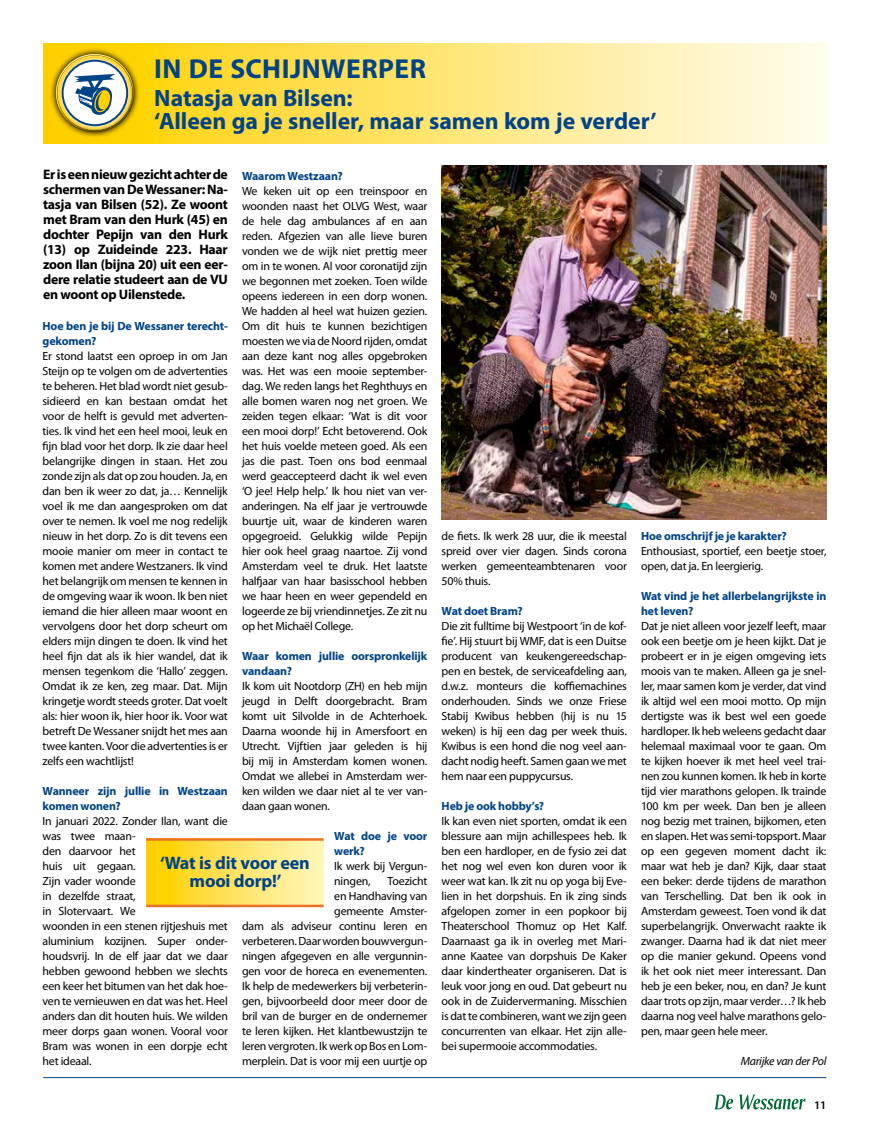
<style>
.page{position:relative;width:869px;height:1134px;background:#fff}
.page>*{position:absolute;margin:0;border:0;box-sizing:border-box;transform-origin:0 0}
.t1{font:700 27.5px "Myriad Pro";letter-spacing:.02em;color:#004387}
.t2{font:700 23.75px/23.8px "Myriad Pro";letter-spacing:-.005em;color:#004387}
.t3{font:700 18.12px/18.8px "Myriad Pro";letter-spacing:-.01em;color:#004387;text-align:center}
.t4{font:700 13.75px/15px "Myriad Pro";letter-spacing:-.02em;color:#000;text-align:justify}
.t5{font:11.88px/15px "Myriad Pro";letter-spacing:-.015em;color:#000;text-align:justify}
.t6{font:700 11.88px/15px "Myriad Pro";letter-spacing:-.01em;color:#004387}
.t7{font:italic 11.88px "Myriad Pro";letter-spacing:-.02em;color:#000}
.t8{font:600 11.62px "Myriad Pro";color:#000}
</style>
<div class="page">
<svg style="left:714px;top:1094px;width:18px;height:15px"></svg>
<svg style="left:739px;top:1094px;width:66px;height:15px"></svg>
<hr style="left:43px;top:1077px;width:783px;height:1px;background:#004387">
<div style="left:43px;top:44px;width:783px;height:99px;background:linear-gradient(to right,#ffce00,#fffcf2)"></div>
<svg style="left:49px;top:48px;width:91px;height:91px"></svg>
<div style="left:52px;top:51px;width:79px;height:61px;background:#fff;opacity:.65"></div>
<div style="left:57px;top:66px;width:80px;height:69px;background:#000;opacity:.65"></div>
<svg style="left:146px;top:841px;width:177px;height:64px;background:#fee15c"></svg>
<hr style="left:146px;top:838px;width:177px;height:3px;background:#ed6f27">
<hr style="left:146px;top:905px;width:177px;height:2px;background:#ed6f27">
<img style="left:441px;top:165px;width:385px;height:354px">
<h1 class="t1" style="left:154px;top:51px;width:273px">IN DE SCHIJNWERPER</h1>
<h2 class="t2" style="left:154px;top:85px;width:503px">Natasja van Bilsen:<br>‘Alleen ga je sneller, maar samen kom je verder’</h2>
<p class="t4" style="left:43px;top:166px;width:186px">Er is een nieuw gezicht achter de schermen van De Wessaner: Na&shy;tasja van Bilsen (52). Ze woont met Bram van den Hurk (45) en dochter Pepijn van den Hurk (13) op Zuideinde 223. Haar zoon Ilan (bijna 20) uit een eer&shy;dere relatie studeert aan de VU en woont op Uilenstede.</p>
<p class="t6" style="left:242px;top:168px;width:102px">Waarom Westzaan?</p>
<p class="t5" style="left:242px;top:183px;width:187px">We keken uit op een treinspoor en woonden naast het OLVG West, waar de hele dag ambulances af en aan reden. Afgezien van alle lieve buren vonden we de wijk niet prettig meer om in te wonen. Al voor coronatijd zijn we begonnen met zoeken. Toen wilde opeens iedereen in een dorp wonen.<br>We hadden al heel wat huizen gezien.<br>Om dit huis te kunnen bezichtigen moesten we via de Noord rijden, omdat aan deze kant nog alles opgebroken was. Het was een mooie september&shy;dag. We reden langs het Reghthuys en alle bomen waren nog net groen. We zeiden tegen elkaar: ‘Wat is dit voor een mooi dorp!’ Echt betoverend. Ook het huis voelde meteen goed. Als een jas die past. Toen ons bod eenmaal werd geaccepteerd dacht ik wel even ‘O jee! Help help.’ Ik hou niet van ver&shy;anderingen. Na elf jaar je vertrouwde buurtje uit, waar de kinderen waren opgegroeid. Gelukkig wilde Pepijn hier ook heel graag naartoe. Zij vond Amsterdam veel te druk. Het laatste halfjaar van haar basisschool hebben we haar heen en weer gependeld en logeerde ze bij vriendinnetjes. Ze zit nu op het Michaël College.</p>
<p class="t6" style="left:242px;top:648px;width:187px">Waar komen jullie oorspronkelijk vandaan?</p>
<p class="t5" style="left:242px;top:678px;width:187px">Ik kom uit Nootdorp (ZH) en heb mijn jeugd in Delft doorgebracht. Bram komt uit Silvolde in de Achterhoek.<br>Daarna woonde hij in Amersfoort en Utrecht. Vijftien jaar geleden is hij bij mij in Amsterdam komen wonen.<br>Omdat we allebei in Amsterdam wer&shy;ken wilden we daar niet al te ver van&shy;daan gaan wonen.</p>
<p class="t6" style="left:334px;top:828px;width:95px">Wat doe je voor werk?</p>
<p class="t5" style="left:334px;top:858px;width:95px">Ik werk bij Vergun&shy;ningen,</p>
<p class="t6" style="left:43px;top:318px;width:187px">Hoe ben je bij De Wessaner terecht&shy;gekomen?</p>
<p class="t5" style="left:43px;top:348px;width:187px">Er stond laatst een oproep in om Jan Steijn op te volgen om de advertenties te beheren. Het blad wordt niet gesub&shy;sidieerd en kan bestaan omdat het voor de helft is gevuld met adverten&shy;ties. Ik vind het een heel mooi, leuk en fijn blad voor het dorp. Ik zie daar heel belangrijke dingen in staan. Het zou zonde zijn als dat op zou houden. Ja, en dan ben ik weer zo dat, ja… Kennelijk voel ik me dan aangesproken om dat over te nemen. Ik voel me nog redelijk nieuw in het dorp. Zo is dit tevens een mooie manier om meer in contact te komen met andere Westzaners. Ik vind het belangrijk om mensen te kennen in de omgeving waar ik woon. Ik ben niet iemand die hier alleen maar woont en vervolgens door het dorp scheurt om elders mijn dingen te doen. Ik vind het heel fijn dat als ik hier wandel, dat ik mensen tegenkom die ‘Hallo’ zeggen.<br>Omdat ik ze ken, zeg maar. Dat. Mijn kringetje wordt steeds groter. Dat voelt als: hier woon ik, hier hoor ik. Voor wat betreft De Wessaner snijdt het mes aan twee kanten. Voor die advertenties is er zelfs een wachtlijst!</p>
<p class="t6" style="left:43px;top:783px;width:187px">Wanneer zijn jullie in Westzaan komen wonen?</p>
<p class="t5" style="left:43px;top:813px;width:187px;text-align:left">In januari 2022. Zonder Ilan, want die was twee maan-<br>den daarvoor het<br>huis uit gegaan.<br>Zijn vader woonde<br>in dezelfde straat,<br>in Slotervaart. We<br>woonden in een stenen rijtjeshuis met aluminium kozijnen. Super onder&shy;houdsvrij. In de elf jaar dat we daar hebben gewoond hebben we slechts een keer het bitumen van het dak hoe&shy;ven te vernieuwen en dat was het. Heel anders dan dit houten huis. We wilden meer dorps gaan wonen. Vooral voor<br>Bram was wonen in een dorpje echt het ideaal.</p>
<h3 class="t3" style="left:160px;top:852px;width:151px">‘Wat is dit voor een mooi dorp!’</h3>
<p class="t5" style="left:242px;top:873px;width:187px;text-align:right">Toezicht<br>en Handhaving van<br>gemeente Amster-<br>dam als adviseur continu leren en verbeteren. Daar worden bouwvergun&shy;ningen afgegeven en alle vergunnin&shy;gen voor de horeca en evenementen.<br>Ik help de medewerkers bij verbeterin&shy;gen, bijvoorbeeld door meer door de bril van de burger en de ondernemer te leren kijken. Het klantbewustzijn te leren vergroten. Ik werk op Bos en Lom&shy;merplein. Dat is voor mij een uurtje op</p>
<p class="t5" style="left:441px;top:528px;width:187px">de fiets. Ik werk 28 uur, die ik meestal spreid over vier dagen. Sinds corona werken gemeenteambtenaren voor 50% thuis.</p>
<p class="t6" style="left:441px;top:603px;width:82px">Wat doet Bram?</p>
<p class="t5" style="left:441px;top:618px;width:187px">Die zit fulltime bij Westpoort ‘in de kof&shy;fie’. Hij stuurt bij WMF, dat is een Duitse producent van keukengereedschap&shy;pen en bestek, de serviceafdeling aan, d.w.z. monteurs die koffiemachines onderhouden. Sinds we onze Friese Stabij Kwibus hebben (hij is nu 15 weken) is hij een dag per week thuis.<br>Kwibus is een hond die nog veel aan&shy;dacht nodig heeft. Samen gaan we met hem naar een puppycursus.</p>
<p class="t6" style="left:441px;top:798px;width:104px">Heb je ook hobby’s?</p>
<p class="t5" style="left:441px;top:813px;width:187px">Ik kan even niet sporten, omdat ik een blessure aan mijn achillespees heb. Ik ben een hardloper, en de fysio zei dat het nog wel even kon duren voor ik weer wat kan. Ik zit nu op yoga bij Eve&shy;lien in het dorpshuis. En ik zing sinds afgelopen zomer in een popkoor bij Theaterschool Thomuz op Het Kalf.<br>Daarnaast ga ik in overleg met Mari&shy;anne Kaatee van dorpshuis De Kaker daar kindertheater organiseren. Dat is leuk voor jong en oud. Dat gebeurt nu ook in de Zuidervermaning. Misschien is dat te combineren, want we zijn geen concurrenten van elkaar. Het zijn alle&shy;bei supermooie accommodaties.</p>
<p class="t6" style="left:640px;top:528px;width:147px">Hoe omschrijf je je karakter?</p>
<p class="t5" style="left:640px;top:543px;width:187px">Enthousiast, sportief, een beetje stoer, open, dat ja. En leergierig.</p>
<p class="t6" style="left:640px;top:588px;width:187px">Wat vind je het allerbelangrijkste in het leven?</p>
<p class="t5" style="left:640px;top:618px;width:187px">Dat je niet alleen voor jezelf leeft, maar ook een beetje om je heen kijkt. Dat je probeert er in je eigen omgeving iets moois van te maken. Alleen ga je snel&shy;ler, maar samen kom je verder, dat vind ik altijd wel een mooi motto. Op mijn dertigste was ik best wel een goede hardloper. Ik heb weleens gedacht daar helemaal maximaal voor te gaan. Om te kijken hoever ik met heel veel trai&shy;nen zou kunnen komen. Ik heb in korte tijd vier marathons gelopen. Ik trainde 100 km per week. Dan ben je alleen nog bezig met trainen, bijkomen, eten en slapen. Het was semi-topsport. Maar op een gegeven moment dacht ik: maar wat heb je dan? Kijk, daar staat een beker: derde tijdens de marathon van Terschelling. Dat ben ik ook in Amsterdam geweest. Toen vond ik dat superbelangrijk. Onverwacht raakte ik zwanger. Daarna had ik dat niet meer op die manier gekund. Opeens vond ik het ook niet meer interessant. Dan heb je een beker, nou, en dan? Je kunt daar trots op zijn, maar verder…? Ik heb daarna nog veel halve marathons gelo&shy;pen, maar geen hele meer.</p>
<p class="t7" style="left:740px;top:1053px;width:87px">Marijke van der Pol</p>
<p class="t8" style="left:813px;top:1098px;width:14px">11</p>
</div>
